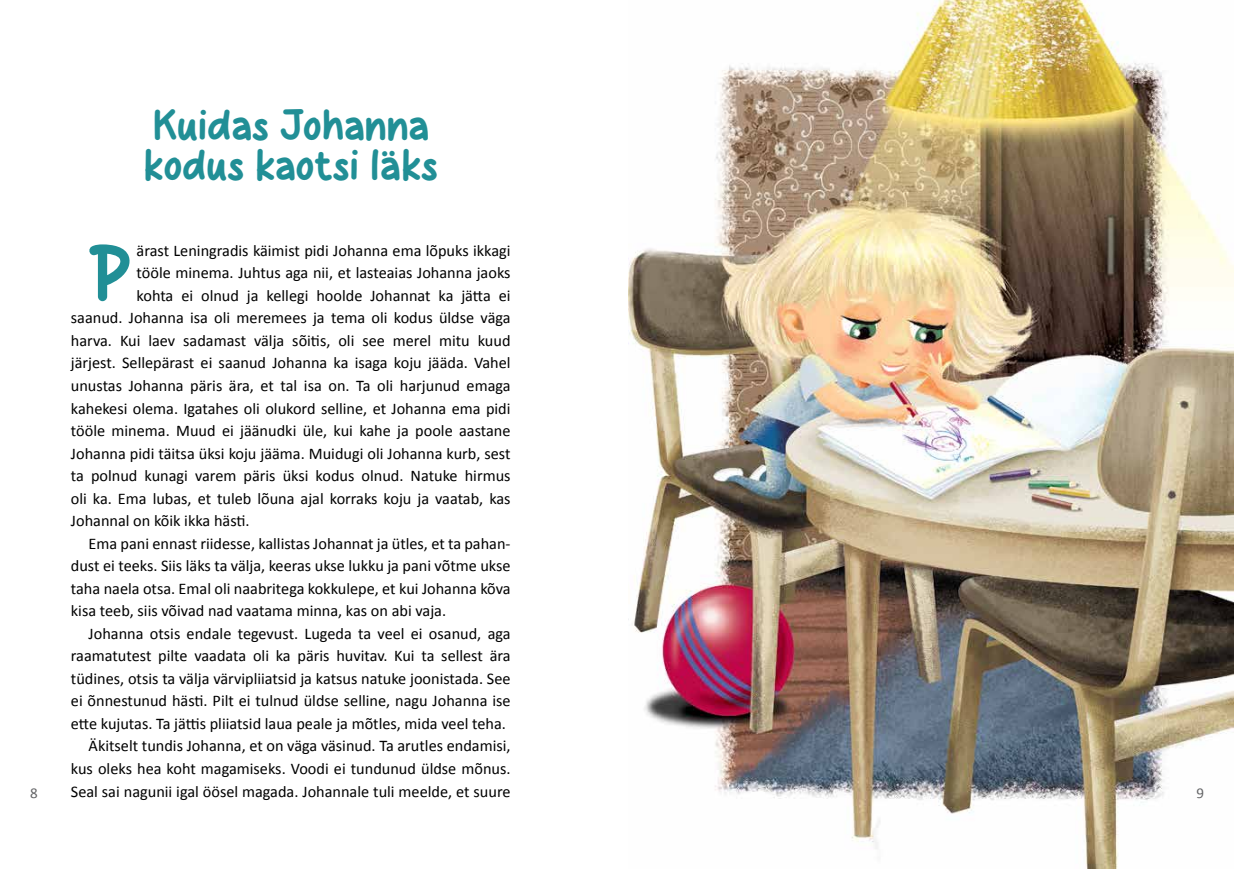
<style>
.page{position:relative;width:1234px;height:869px;background:#fff}
.page>*{position:absolute;margin:0;border:0;box-sizing:border-box;transform-origin:0 0}
.t1{font:77.12px "Holy Friday";color:#218f96}
.t2{font:42.5px/40px "Holy Friday";letter-spacing:.005em;color:#218f96}
.t3{font:16.25px "Calibri";color:#000}
.t4{font:15px "Calibri";color:#636466}
</style>
<div class="page">
<img style="left:628px;top:0;width:605px;height:868px">
<h2 class="t2" style="left:144px;top:106px;width:296px">Kuidas Johanna kodus kaotsi läks</h2>
<h1 class="t1" style="left:89px;top:225px;width:44px">P</h1>
<p class="t3" style="left:136px;top:240px;width:375px">ärast Leningradis käimist pidi Johanna ema lõpuks ikkagi</p>
<p class="t3" style="left:136px;top:262px;width:375px">tööle minema. Juhtus aga nii, et lasteaias Johanna jaoks</p>
<p class="t3" style="left:136px;top:285px;width:375px">kohta ei olnud ja kellegi hoolde Johannat ka jätta ei</p>
<p class="t3" style="left:71px;top:307px;width:441px">saanud. Johanna isa oli meremees ja tema oli kodus üldse väga</p>
<p class="t3" style="left:71px;top:330px;width:441px">harva. Kui laev sadamast välja sõitis, oli see merel mitu kuud</p>
<p class="t3" style="left:71px;top:352px;width:441px">järjest. Sellepärast ei saanud Johanna ka isaga koju jääda. Vahel</p>
<p class="t3" style="left:71px;top:375px;width:441px">unustas Johanna päris ära, et tal isa on. Ta oli harjunud emaga</p>
<p class="t3" style="left:71px;top:397px;width:441px">kahekesi olema. Igatahes oli olukord selline, et Johanna ema pidi</p>
<p class="t3" style="left:71px;top:420px;width:441px">tööle minema. Muud ei jäänudki üle, kui kahe ja poole aastane</p>
<p class="t3" style="left:71px;top:442px;width:441px">Johanna pidi täitsa üksi koju jääma. Muidugi oli Johanna kurb, sest</p>
<p class="t3" style="left:71px;top:465px;width:441px">ta polnud kunagi varem päris üksi kodus olnud. Natuke hirmus</p>
<p class="t3" style="left:71px;top:487px;width:441px">oli ka. Ema lubas, et tuleb lõuna ajal korraks koju ja vaatab, kas</p>
<p class="t3" style="left:71px;top:510px;width:180px">Johannal on kõik ikka hästi.</p>
<p class="t3" style="left:89px;top:532px;width:423px">Ema pani ennast riidesse, kallistas Johannat ja ütles, et ta pahan-</p>
<p class="t3" style="left:71px;top:555px;width:441px">dust ei teeks. Siis läks ta välja, keeras ukse lukku ja pani võtme ukse</p>
<p class="t3" style="left:71px;top:578px;width:441px">taha naela otsa. Emal oli naabritega kokkulepe, et kui Johanna kõva</p>
<p class="t3" style="left:71px;top:600px;width:376px">kisa teeb, siis võivad nad vaatama minna, kas on abi vaja.</p>
<p class="t3" style="left:89px;top:623px;width:423px">Johanna otsis endale tegevust. Lugeda ta veel ei osanud, aga</p>
<p class="t3" style="left:71px;top:645px;width:441px">raamatutest pilte vaadata oli ka päris huvitav. Kui ta sellest ära</p>
<p class="t3" style="left:71px;top:668px;width:441px">tüdines, otsis ta välja värvipliiatsid ja katsus natuke joonistada. See</p>
<p class="t3" style="left:71px;top:690px;width:441px">ei õnnestunud hästi. Pilt ei tulnud üldse selline, nagu Johanna ise</p>
<p class="t3" style="left:71px;top:713px;width:436px">ette kujutas. Ta jättis pliiatsid laua peale ja mõtles, mida veel teha.</p>
<p class="t3" style="left:89px;top:735px;width:423px">Äkitselt tundis Johanna, et on väga väsinud. Ta arutles endamisi,</p>
<p class="t3" style="left:71px;top:758px;width:441px">kus oleks hea koht magamiseks. Voodi ei tundunud üldse mõnus.</p>
<p class="t3" style="left:71px;top:780px;width:441px">Seal sai nagunii igal öösel magada. Johannale tuli meelde, et suure</p>
<p class="t4" style="left:30px;top:782px;width:9px">8</p>
<p class="t4" style="left:1195px;top:782px;width:9px">9</p>
</div>
